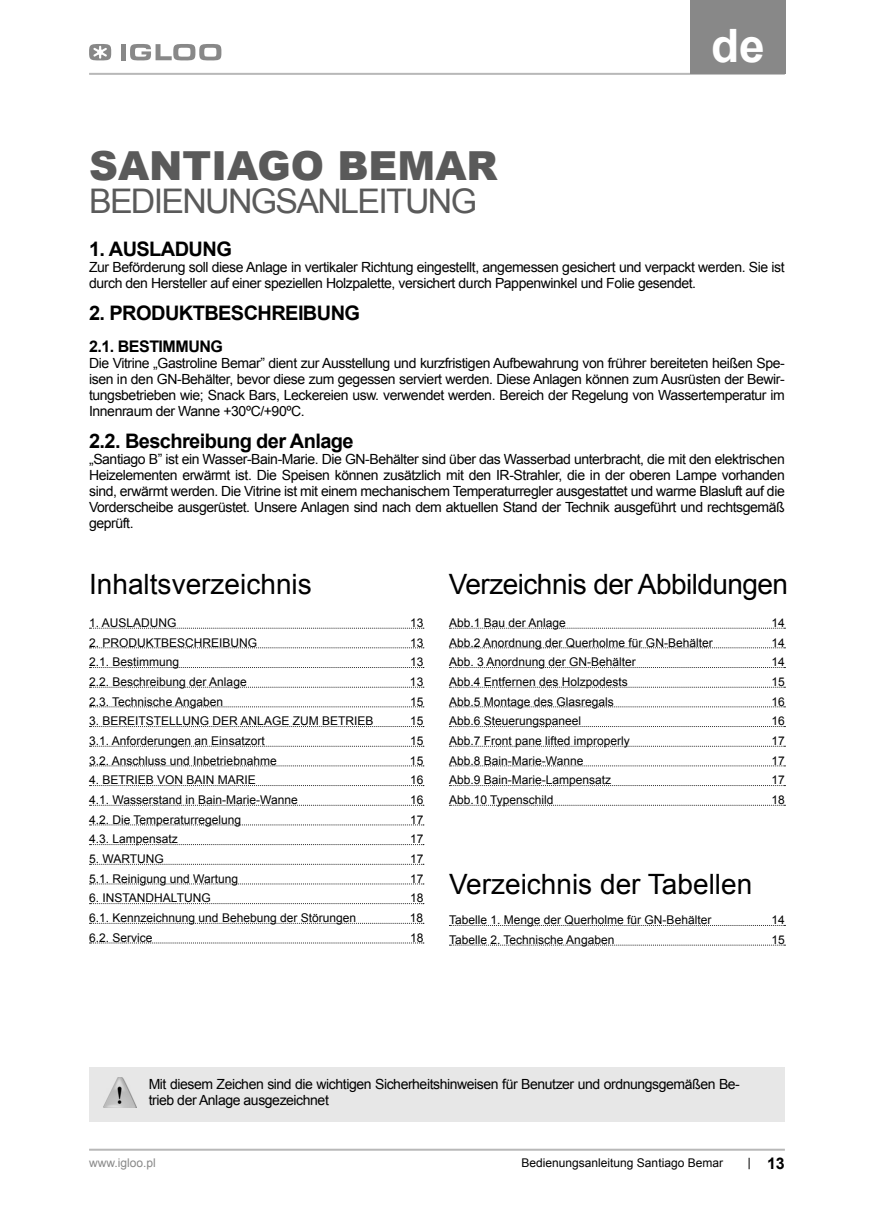
<style>
.page{position:relative;width:874px;height:1225px;background:#fff}
.page>*{position:absolute;margin:0;border:0;box-sizing:border-box;transform-origin:0 0}
.t1{font:700 46px "Arial";color:#fff}
.t2{font:900 40px "Arial";color:#5a5a5a}
.t3{font:33.8px "Arial";letter-spacing:-.05em;color:#5a5a5a}
.t4{font:28px "Arial";color:#000}
.t5{font:28px "Arial";letter-spacing:-.02em;color:#000}
.t6{font:700 20px "Arial";letter-spacing:-.03em;color:#000}
.t7{font:700 16px "Arial";letter-spacing:-.03em;color:#000}
.t8{font:14px/16px "Arial";letter-spacing:-.03em;color:#000}
.t9{font:12px "Arial";color:#000}
.t10{font:12px "Arial";color:#888}
</style>
<div class="page">
<hr style="left:89px;top:73px;width:695px;height:2px;background:#b8b8b8">
<hr style="left:89px;top:1148px;width:695px;height:2px;background:#b8b8b8">
<svg style="left:748px;top:1157px;width:1px;height:12px"></svg>
<svg style="left:89px;top:44px;width:22px;height:17px"></svg>
<div style="left:121px;top:44px;width:5px;height:16px;background:#888"></div>
<svg style="left:130px;top:44px;width:91px;height:17px"></svg>
<svg style="left:449px;top:628px;width:336px;height:1px"></svg>
<svg style="left:449px;top:647px;width:336px;height:1px"></svg>
<svg style="left:449px;top:667px;width:336px;height:1px"></svg>
<svg style="left:449px;top:687px;width:336px;height:1px"></svg>
<svg style="left:449px;top:706px;width:336px;height:1px"></svg>
<svg style="left:449px;top:726px;width:336px;height:1px"></svg>
<svg style="left:449px;top:746px;width:336px;height:1px"></svg>
<svg style="left:449px;top:765px;width:336px;height:1px"></svg>
<svg style="left:449px;top:785px;width:336px;height:1px"></svg>
<svg style="left:449px;top:805px;width:336px;height:1px"></svg>
<div style="left:89px;top:1067px;width:695px;height:54px;background:#e7e7e7"></div>
<img style="left:104px;top:1077px;width:32px;height:31px">
<svg style="left:449px;top:925px;width:336px;height:1px"></svg>
<svg style="left:449px;top:944px;width:336px;height:1px"></svg>
<div style="left:689px;top:0;width:95px;height:74px;background:#888"></div>
<svg style="left:89px;top:628px;width:334px;height:1px"></svg>
<svg style="left:89px;top:647px;width:334px;height:1px"></svg>
<svg style="left:89px;top:667px;width:334px;height:1px"></svg>
<svg style="left:89px;top:687px;width:334px;height:1px"></svg>
<svg style="left:89px;top:706px;width:334px;height:1px"></svg>
<svg style="left:89px;top:726px;width:334px;height:1px"></svg>
<svg style="left:89px;top:746px;width:334px;height:1px"></svg>
<svg style="left:89px;top:765px;width:334px;height:1px"></svg>
<svg style="left:89px;top:785px;width:334px;height:1px"></svg>
<svg style="left:89px;top:805px;width:334px;height:1px"></svg>
<svg style="left:89px;top:824px;width:334px;height:1px"></svg>
<svg style="left:89px;top:844px;width:334px;height:1px"></svg>
<svg style="left:89px;top:864px;width:334px;height:1px"></svg>
<svg style="left:89px;top:883px;width:334px;height:1px"></svg>
<svg style="left:89px;top:903px;width:334px;height:1px"></svg>
<svg style="left:89px;top:923px;width:334px;height:1px"></svg>
<svg style="left:89px;top:942px;width:334px;height:1px"></svg>
<h2 class="t2" style="left:89px;top:136px;width:410px">SANTIAGO BEMAR</h2>
<h1 class="t1" style="left:710px;top:20px;width:55px">de</h1>
<h3 class="t3" style="left:89px;top:182px;width:389px">BEDIENUNGSANLEITUNG</h3>
<h3 class="t6" style="left:89px;top:237px;width:144px">1. AUSLADUNG</h3>
<p class="t8" style="left:89px;top:259px;width:696px">Zur Beförderung soll diese Anlage in vertikaler Richtung eingestellt, angemessen gesichert und verpackt werden. Sie ist durch den Hersteller auf einer speziellen Holzpalette, versichert durch Pappenwinkel und Folie gesendet.</p>
<h3 class="t6" style="left:89px;top:301px;width:272px">2. PRODUKTBESCHREIBUNG</h3>
<p class="t7" style="left:89px;top:337px;width:135px">2.1. BESTIMMUNG</p>
<p class="t8" style="left:89px;top:355px;width:696px;text-align:justify">Die Vitrine „Gastroline Bemar” dient zur Ausstellung und kurzfristigen Aufbewahrung von frührer bereiteten heißen Spe&shy;isen in den GN-Behälter, bevor diese zum gegessen serviert werden. Diese Anlagen können zum Ausrüsten der Bewir&shy;tungsbetrieben wie; Snack Bars, Leckereien usw. verwendet werden. Bereich der Regelung von Wassertemperatur im Innenraum der Wanne +30ºC/+90ºC.</p>
<h3 class="t6" style="left:89px;top:429px;width:266px">2.2. Beschreibung der Anlage</h3>
<p class="t8" style="left:89px;top:451px;width:696px;text-align:justify">„Santiago B” ist ein Wasser-Bain-Marie. Die GN-Behälter sind über das Wasserbad unterbracht, die mit den elektrischen Heizelementen erwärmt ist. Die Speisen können zusätzlich mit den IR-Strahler, die in der oberen Lampe vorhanden sind, erwärmt werden. Die Vitrine ist mit einem mechanischem Temperaturregler ausgestattet und warme Blasluft auf die Vorderscheibe ausgerüstet. Unsere Anlagen sind nach dem aktuellen Stand der Technik ausgeführt und rechtsgemäß geprüft.</p>
<h3 class="t4" style="left:89px;top:568px;width:224px">Inhaltsverzeichnis</h3>
<h3 class="t5" style="left:448px;top:568px;width:340px">Verzeichnis der Abbildungen</h3>
<p class="t9" style="left:89px;top:616px;width:89px">1. AUSLADUNG</p>
<p class="t9" style="left:410px;top:616px;width:15px">13</p>
<p class="t9" style="left:89px;top:635px;width:170px">2. PRODUKTBESCHREIBUNG</p>
<p class="t9" style="left:410px;top:635px;width:15px">13</p>
<p class="t9" style="left:89px;top:655px;width:92px">2.1. Bestimmung</p>
<p class="t9" style="left:410px;top:655px;width:15px">13</p>
<p class="t9" style="left:89px;top:675px;width:159px">2.2. Beschreibung der Anlage</p>
<p class="t9" style="left:410px;top:675px;width:15px">13</p>
<p class="t9" style="left:89px;top:695px;width:135px">2.3. Technische Angaben</p>
<p class="t9" style="left:410px;top:695px;width:15px">15</p>
<p class="t9" style="left:89px;top:714px;width:286px">3. BEREITSTELLUNG DER ANLAGE ZUM BETRIEB</p>
<p class="t9" style="left:410px;top:714px;width:15px">15</p>
<p class="t9" style="left:89px;top:734px;width:177px">3.1. Anforderungen an Einsatzort</p>
<p class="t9" style="left:410px;top:734px;width:15px">15</p>
<p class="t9" style="left:89px;top:754px;width:189px">3.2. Anschluss und Inbetriebnahme</p>
<p class="t9" style="left:410px;top:754px;width:15px">15</p>
<p class="t9" style="left:89px;top:773px;width:168px">4. BETRIEB VON BAIN MARIE</p>
<p class="t9" style="left:410px;top:773px;width:15px">16</p>
<p class="t9" style="left:89px;top:793px;width:210px">4.1. Wasserstand in Bain-Marie-Wanne</p>
<p class="t9" style="left:410px;top:793px;width:15px">16</p>
<p class="t9" style="left:89px;top:813px;width:153px">4.2. Die Temperaturregelung</p>
<p class="t9" style="left:410px;top:813px;width:15px">17</p>
<p class="t9" style="left:89px;top:832px;width:90px">4.3. Lampensatz</p>
<p class="t9" style="left:410px;top:832px;width:15px">17</p>
<p class="t9" style="left:89px;top:852px;width:76px">5. WARTUNG</p>
<p class="t9" style="left:410px;top:852px;width:15px">17</p>
<p class="t9" style="left:89px;top:872px;width:150px">5.1. Reinigung und Wartung</p>
<p class="t9" style="left:410px;top:872px;width:15px">17</p>
<p class="t9" style="left:89px;top:891px;width:123px">6. INSTANDHALTUNG</p>
<p class="t9" style="left:410px;top:891px;width:15px">18</p>
<p class="t9" style="left:89px;top:911px;width:268px">6.1. Kennzeichnung und Behebung der Störungen</p>
<p class="t9" style="left:410px;top:911px;width:15px">18</p>
<p class="t9" style="left:89px;top:931px;width:65px">6.2. Service</p>
<p class="t9" style="left:410px;top:931px;width:15px">18</p>
<p class="t9" style="left:449px;top:616px;width:118px">Abb.1 Bau der Anlage</p>
<p class="t9" style="left:771px;top:616px;width:15px">14</p>
<p class="t9" style="left:449px;top:635px;width:265px">Abb.2 Anordnung der Querholme für GN-Behälter</p>
<p class="t9" style="left:771px;top:635px;width:15px">14</p>
<p class="t9" style="left:449px;top:655px;width:188px">Abb. 3 Anordnung der GN-Behälter</p>
<p class="t9" style="left:771px;top:655px;width:15px">14</p>
<p class="t9" style="left:449px;top:675px;width:180px">Abb.4 Entfernen des Holzpodests</p>
<p class="t9" style="left:771px;top:675px;width:15px">15</p>
<p class="t9" style="left:449px;top:695px;width:166px">Abb.5 Montage des Glasregals</p>
<p class="t9" style="left:771px;top:695px;width:15px">16</p>
<p class="t9" style="left:449px;top:714px;width:134px">Abb.6 Steuerungspaneel</p>
<p class="t9" style="left:771px;top:714px;width:15px">16</p>
<p class="t9" style="left:449px;top:734px;width:182px">Abb.7 Front pane lifted improperly</p>
<p class="t9" style="left:771px;top:734px;width:15px">17</p>
<p class="t9" style="left:449px;top:754px;width:136px">Abb.8 Bain-Marie-Wanne</p>
<p class="t9" style="left:771px;top:754px;width:15px">17</p>
<p class="t9" style="left:449px;top:773px;width:164px">Abb.9 Bain-Marie-Lampensatz</p>
<p class="t9" style="left:771px;top:773px;width:15px">17</p>
<p class="t9" style="left:449px;top:793px;width:106px">Abb.10 Typenschild</p>
<p class="t9" style="left:771px;top:793px;width:15px">18</p>
<h3 class="t4" style="left:449px;top:868px;width:304px">Verzeichnis der Tabellen</h3>
<p class="t9" style="left:449px;top:913px;width:264px">Tabelle 1. Menge der Querholme für GN-Behälter</p>
<p class="t9" style="left:771px;top:913px;width:15px">14</p>
<p class="t9" style="left:449px;top:933px;width:167px">Tabelle 2. Technische Angaben</p>
<p class="t9" style="left:771px;top:933px;width:15px">15</p>
<p class="t8" style="left:149px;top:1076px;width:592px">Mit diesem Zeichen sind die wichtigen Sicherheitshinweisen für Benutzer und ordnungsgemäßen Be&shy;trieb der Anlage ausgezeichnet</p>
<p class="t10" style="left:89px;top:1156px;width:68px">www.igloo.pl</p>
<p class="t9" style="left:521px;top:1156px;width:203px">Bedienungsanleitung Santiago Bemar</p>
<p class="t7" style="left:766px;top:1154px;width:19px">13</p>
</div>
